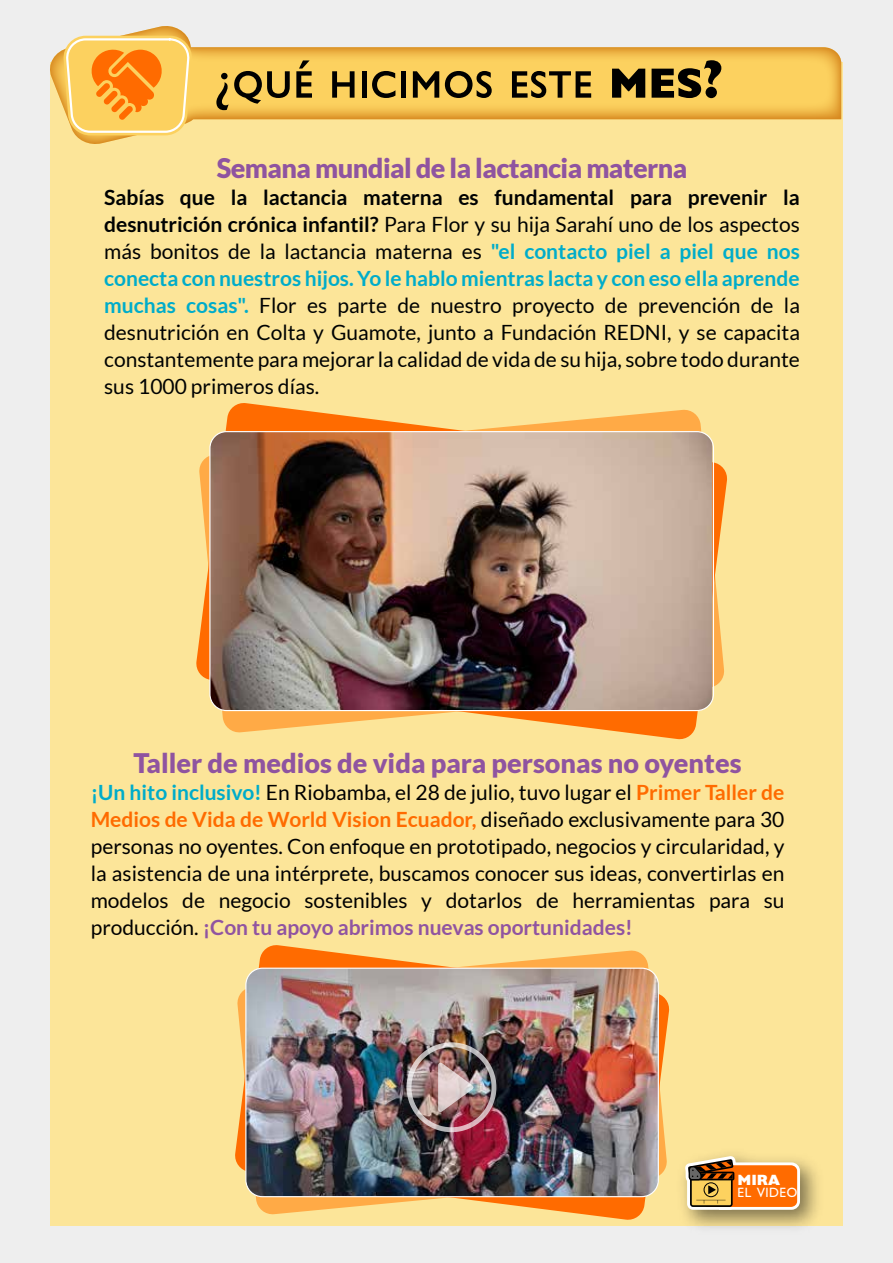
<style>
.page{position:relative;width:893px;height:1263px;background:#eee}
.page>*{position:absolute;margin:0;border:0;box-sizing:border-box;transform-origin:0 0}
.t1{font:500 54.15px "Gill Sans Nova";color:#000}
.t2{font:900 27px "Lato";color:#8f54a0}
.t3{font:900 27px "Lato";letter-spacing:-.02em;color:#8f54a0}
.t4{font:21px/27px "Lato";color:#000202;text-align:justify}
.t5{font:21px/27px "Lato";color:#000;text-align:justify}
.t6{font:19.05px "Gill Sans Nova";color:#fff}
.t7{font:800 19.05px "Gill Sans Nova";color:#fff}
.s1{font-weight:800}
.s2{font-weight:700}
.s3{font-weight:700;color:#00acca}
.s4{font-weight:700;color:#ff6b00}
.s5{font-weight:700;color:#9054a1}
</style>
<div class="page">
<div style="left:50px;top:63px;width:793px;height:1162px;background:#fce599"></div>
<img style="left:670px;top:1155px;width:161px;height:73px">
<svg style="left:685px;top:1156px;width:115px;height:54px;background:#db8e44"></svg>
<svg style="left:50px;top:26px;width:791px;height:118px"></svg>
<svg style="left:63px;top:36px;width:130px;height:99px;background:#fcbc56"></svg>
<svg style="left:235px;top:945px;width:435px;height:275px"></svg>
<img style="left:246px;top:968px;width:412px;height:229px">
<div style="left:245px;top:968px;width:414px;height:229px;border:1px solid #fff;border-radius:17px"></div>
<svg style="left:196px;top:403px;width:531px;height:337px"></svg>
<img style="left:210px;top:432px;width:502px;height:278px">
<div style="left:209px;top:431px;width:505px;height:280px;border:1px solid #fff;border-radius:17px"></div>
<img style="left:407px;top:1042px;width:89px;height:90px">
<h1 class="t1" style="left:214px;top:46px;width:511px">¿qué hicimos este <span class="s1">mes?</span></h1>
<p class="t3" style="left:217px;top:152px;width:472px">Semana mundial de la lactancia materna</p>
<p class="t4" style="left:104px;top:183px;width:697px"><span class="s2">Sabías que la lactancia materna es fundamental para prevenir la desnutrición crónica infantil?</span> Para Flor y su hija Sarahí uno de los aspectos más bonitos de la lactancia materna es <span class="s3">"el contacto piel a piel que nos conecta con nuestros hijos. Yo le hablo mientras lacta y con eso ella aprende muchas cosas".</span> Flor es parte de nuestro proyecto de prevención de la desnutrición en Colta y Guamote, junto a Fundación REDNI, y se capacita constantemente para mejorar la calidad de vida de su hija, sobre todo durante sus 1000 primeros días.</p>
<p class="t2" style="left:134px;top:747px;width:609px">Taller de medios de vida para personas no oyentes</p>
<p class="t5" style="left:91px;top:778px;width:695px"><span class="s3">¡Un hito inclusivo!</span> En Riobamba, el 28 de julio, tuvo lugar el <span class="s4">Primer Taller de Medios de Vida de World Vision Ecuador,</span> diseñado exclusivamente para 30 personas no oyentes. Con enfoque en prototipado, negocios y circularidad, y la asistencia de una intérprete, buscamos conocer sus ideas, convertirlas en modelos de negocio sostenibles y dotarlos de herramientas para su producción. <span class="s5">¡Con tu apoyo abrimos nuevas oportunidades!</span></p>
<p class="t7" style="left:737px;top:1166px;width:44px">mira</p>
<p class="t6" style="left:737px;top:1179px;width:62px">el video</p>
</div>
